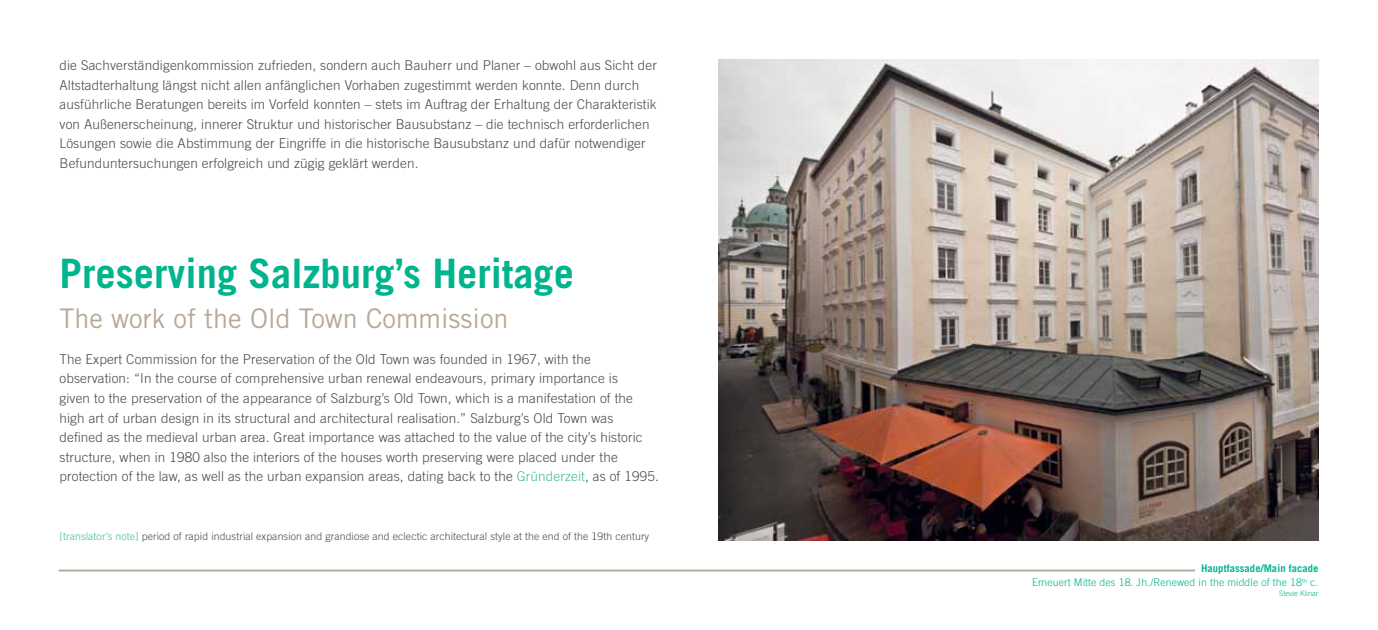
<style>
.page{position:relative;width:1378px;height:630px;background:#fff}
.page>*{position:absolute;margin:0;border:0;box-sizing:border-box;transform-origin:0 0}
.t1{font:700 40.5px "Trade Gothic LT";color:#00b48d}
.t2{font:27px "Trade Gothic LT";color:#b7a997}
.t3{font:300 13.5px/19.5px "Trade Gothic LT";letter-spacing:.01em;color:#4a4a4d}
.t4{font:300 10.5px "Trade Gothic LT";letter-spacing:.01em;color:#4a4a4d}
.t5{font:300 10.5px/13.5px "Trade Gothic LT";letter-spacing:.01em;color:#00b48d;text-align:right}
.t6{font:300 7.5px "Trade Gothic LT";color:#00b48d}
.s1{color:#41bc9a}
.s2{font-weight:700}
</style>
<div class="page">
<img style="left:719px;top:60px;width:599px;height:480px">
<hr style="left:59px;top:569px;width:1136px;height:2px;background:#b7a997">
<p class="t3" style="left:60px;top:55px;width:599px">die Sachverständigenkommission zufrieden, sondern auch Bauherr und Planer – obwohl aus Sicht der Altstadterhaltung längst nicht allen anfänglichen Vorhaben zugestimmt werden konnte. Denn durch ausführliche Beratungen bereits im Vorfeld konnten – stets im Auftrag der Erhaltung der Charakteristik von Außenerscheinung, innerer Struktur und historischer Bausubstanz – die technisch erforderlichen Lösungen sowie die Abstimmung der Eingriffe in die historische Bausubstanz und dafür notwendiger Befunduntersuchungen erfolgreich und zügig geklärt werden.</p>
<h1 class="t1" style="left:60px;top:248px;width:516px">Preserving Salzburg’s Heritage</h1>
<h2 class="t2" style="left:60px;top:302px;width:450px">The work of the Old Town Commission</h2>
<p class="t3" style="left:60px;top:349px;width:601px">The Expert Commission for the Preservation of the Old Town was founded in 1967, with the observation: “In the course of comprehensive urban renewal endeavours, primary importance is<br>given to the preservation of the appearance of Salzburg’s Old Town, which is a manifestation of the high art of urban design in its structural and architectural realisation.” Salzburg’s Old Town was defined as the medieval urban area. Great importance was attached to the value of the city’s historic structure, when in 1980 also the interiors of the houses worth preserving were placed under the protection of the law, as well as the urban expansion areas, dating back to the <span class="s1">Gründerzeit</span>, as of 1995.</p>
<p class="t4" style="left:60px;top:529px;width:591px"><span class="s1">[translator’s note]</span> period of rapid industrial expansion and grandiose and eclectic architectural style at the end of the 19th century</p>
<p class="t5" style="left:1032px;top:561px;width:288px"><span class="s2">Hauptfassade/Main facade<br></span>Erneuert Mitte des 18. Jh./Renewed in the middle of the 18<sup>th</sup> c.</p>
<p class="t6" style="left:1279px;top:588px;width:41px">Stevie Klinar</p>
</div>
